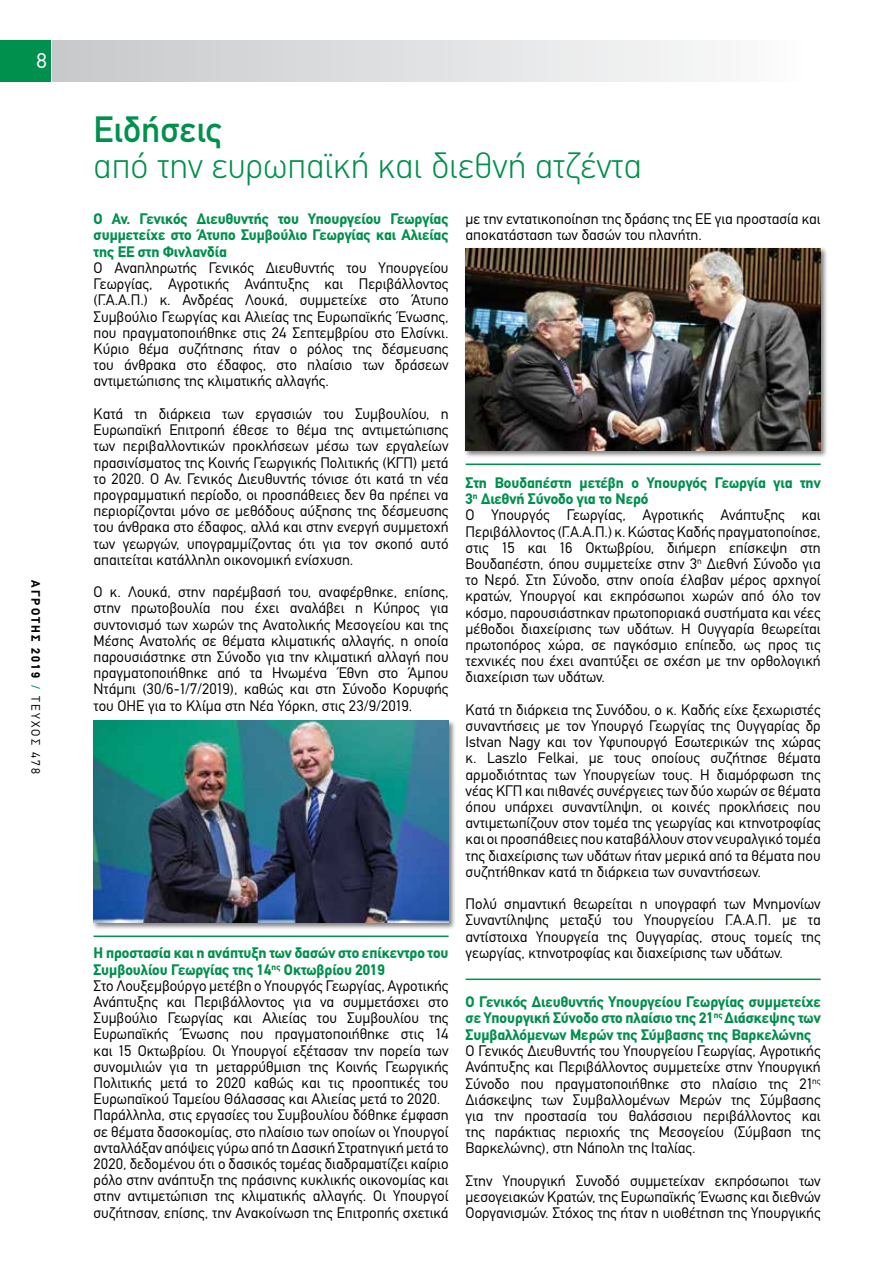
<style>
.page{position:relative;width:893px;height:1263px;background:#fff}
.page>*{position:absolute;margin:0;border:0;box-sizing:border-box;transform-origin:0 0}
.t1{font:300 36px "CF Din";color:#00904d}
.t2{font:36px "CF Din";color:#00904d}
.t3{font:21px "CF Din";color:#fff}
.t4{font:15px/16.2px "CF Din";color:#000;text-align:justify}
.t5{font:700 15px/16.5px "CF Din";color:#00904d;text-align:justify}
.t6{font:700 12px "CF Din";letter-spacing:.175em;color:#000}
.s1{font-weight:400;color:#00904d}
.s2{font-weight:400}
.s3{font-weight:700;color:#00904d}
</style>
<div class="page">
<div style="left:0;top:40px;width:51px;height:41px;background:#00904d"></div>
<div style="left:53px;top:40px;width:756px;height:41px;background:linear-gradient(to right,#c7c8ca,#fcfcfd)"></div>
<div style="left:91px;top:719px;width:365px;height:211px;background:#000;opacity:.5"></div>
<img style="left:94px;top:721px;width:355px;height:202px">
<div style="left:463px;top:247px;width:365px;height:211px;background:#000;opacity:.5"></div>
<img style="left:466px;top:249px;width:355px;height:202px">
<hr style="left:466px;top:463px;width:355px;height:2px;background:#00904d">
<hr style="left:466px;top:978px;width:355px;height:2px;background:#00904d">
<hr style="left:94px;top:935px;width:355px;height:2px;background:#00904d">
<h2 class="t3" style="left:36px;top:49px;width:12px">8</h2>
<p class="t6" style="left:42px;top:580px;width:195px;rotate:90deg">AΓΡΟΤΗΣ 2019 <span class="s1">/</span> <span class="s2">TEΥΧΟΣ 478</span></p>
<h1 class="t2" style="left:94px;top:110px;width:130px">Ειδήσεις</h1>
<h1 class="t1" style="left:94px;top:146px;width:550px">από την ευρωπαϊκή και διεθνή ατζέντα</h1>
<p class="t5" style="left:94px;top:211px;width:357px">Ο Αν. Γενικός Διευθυντής του Υπουργείου Γεωργίας συμμετείχε στο Άτυπο Συμβούλιο Γεωργίας και Αλιείας της ΕΕ στη Φινλανδία</p>
<p class="t4" style="left:94px;top:260px;width:357px">Ο Αναπληρωτής Γενικός Διευθυντής του Υπουργείου Γεωργίας, Αγροτικής Ανάπτυξης και Περιβάλλοντος (Γ.Α.Α.Π.) κ. Ανδρέας Λουκά, συμμετείχε στο Άτυπο Συμβούλιο Γεωργίας και Αλιείας της Ευρωπαϊκής Ένωσης, που πραγματοποιήθηκε στις 24 Σεπτεμβρίου στο Ελσίνκι.<br>Κύριο θέμα συζήτησης ήταν ο ρόλος της δέσμευσης του άνθρακα στο έδαφος, στο πλαίσιο των δράσεων αντιμετώπισης της κλιματικής αλλαγής.</p>
<p class="t4" style="left:94px;top:406px;width:357px">Κατά τη διάρκεια των εργασιών του Συμβουλίου, η Ευρωπαϊκή Επιτροπή έθεσε το θέμα της αντιμετώπισης των περιβαλλοντικών προκλήσεων μέσω των εργαλείων πρασινίσματος της Κοινής Γεωργικής Πολιτικής (ΚΓΠ) μετά το 2020. Ο Αν. Γενικός Διευθυντής τόνισε ότι κατά τη νέα προγραμματική περίοδο, οι προσπάθειες δεν θα πρέπει να περιορίζονται μόνο σε μεθόδους αύξησης της δέσμευσης του άνθρακα στο έδαφος, αλλά και στην ενεργή συμμετοχή των γεωργών, υπογραμμίζοντας ότι για τον σκοπό αυτό απαιτείται κατάλληλη οικονομική ενίσχυση.</p>
<p class="t4" style="left:94px;top:584px;width:357px">Ο κ. Λουκά, στην παρέμβασή του, αναφέρθηκε, επίσης, στην πρωτοβουλία που έχει αναλάβει η Κύπρος για συντονισμό των χωρών της Ανατολικής Μεσογείου και της Μέσης Ανατολής σε θέματα κλιματικής αλλαγής, η οποία παρουσιάστηκε στη Σύνοδο για την κλιματική αλλαγή που πραγματοποιήθηκε από τα Ηνωμένα Έθνη στο Άμπου Ντάμπι (30/6-1/7/2019), καθώς και στη Σύνοδο Κορυφής του ΟΗΕ για το Κλίμα στη Νέα Υόρκη, στις 23/9/2019.</p>
<p class="t4" style="left:94px;top:945px;width:357px;text-align:left"><span class="s3">Η προστασία και η ανάπτυξη των δασών στο επίκεντρο του Συμβουλίου Γεωργίας της 14</span><sup>ης</sup> <span class="s3">Οκτωβρίου 2019<br></span>Στο Λουξεμβούργο μετέβη ο Υπουργός Γεωργίας, Αγροτικής Ανάπτυξης και Περιβάλλοντος για να συμμετάσχει στο Συμβούλιο Γεωργίας και Αλιείας του Συμβουλίου της Ευρωπαϊκής Ένωσης που πραγματοποιήθηκε στις 14 και 15 Οκτωβρίου. Οι Υπουργοί εξέτασαν την πορεία των συνομιλιών για τη μεταρρύθμιση της Κοινής Γεωργικής Πολιτικής μετά το 2020 καθώς και τις προοπτικές του Ευρωπαϊκού Ταμείου Θάλασσας και Αλιείας μετά το 2020.<br>Παράλληλα, στις εργασίες του Συμβουλίου δόθηκε έμφαση σε θέματα δασοκομίας, στο πλαίσιο των οποίων οι Υπουργοί ανταλλάξαν απόψεις γύρω από τη Δασική Στρατηγική μετά το 2020, δεδομένου ότι ο δασικός τομέας διαδραματίζει καίριο ρόλο στην ανάπτυξη της πράσινης κυκλικής οικονομίας και στην αντιμετώπιση της κλιματικής αλλαγής. Οι Υπουργοί συζήτησαν, επίσης, την Ανακοίνωση της Επιτροπής σχετικά</p>
<p class="t4" style="left:466px;top:211px;width:357px">με την εντατικοποίηση της δράσης της ΕΕ για προστασία και αποκατάσταση των δασών του πλανήτη.</p>
<p class="t4" style="left:466px;top:474px;width:357px;text-align:left"><span class="s3">Στη Βουδαπέστη μετέβη ο Υπουργός Γεωργία για την 3</span><sup>η</sup> <span class="s3">Διεθνή Σύνοδο για το Νερό<br></span>Ο Υπουργός Γεωργίας, Αγροτικής Ανάπτυξης και Περιβάλλοντος (Γ.Α.Α.Π.) κ. Κώστας Καδής πραγματοποίησε, στις 15 και 16 Οκτωβρίου, διήμερη επίσκεψη στη Βουδαπέστη, όπου συμμετείχε στην 3<sup>η</sup> Διεθνή Σύνοδο για το Νερό. Στη Σύνοδο, στην οποία έλαβαν μέρος αρχηγοί κρατών, Υπουργοί και εκπρόσωποι χωρών από όλο τον κόσμο, παρουσιάστηκαν πρωτοποριακά συστήματα και νέες μέθοδοι διαχείρισης των υδάτων. Η Ουγγαρία θεωρείται πρωτοπόρος χώρα, σε παγκόσμιο επίπεδο, ως προς τις τεχνικές που έχει αναπτύξει σε σχέση με την ορθολογική διαχείριση των υδάτων.</p>
<p class="t4" style="left:466px;top:701px;width:357px">Κατά τη διάρκεια της Συνόδου, ο κ. Καδής είχε ξεχωριστές συναντήσεις με τον Υπουργό Γεωργίας της Ουγγαρίας δρ Istvan Nagy και τον Υφυπουργό Εσωτερικών της χώρας κ. Laszlo Felkai, με τους οποίους συζήτησε θέματα αρμοδιότητας των Υπουργείων τους. Η διαμόρφωση της νέας ΚΓΠ και πιθανές συνέργειες των δύο χωρών σε θέματα όπου υπάρχει συναντίληψη, οι κοινές προκλήσεις που αντιμετωπίζουν στον τομέα της γεωργίας και κτηνοτροφίας και οι προσπάθειες που καταβάλλουν στον νευραλγικό τομέα της διαχείρισης των υδάτων ήταν μερικά από τα θέματα που συζητήθηκαν κατά τη διάρκεια των συναντήσεων.</p>
<p class="t4" style="left:466px;top:896px;width:357px">Πολύ σημαντική θεωρείται η υπογραφή των Μνημονίων Συναντίληψης μεταξύ του Υπουργείου Γ.Α.Α.Π. με τα αντίστοιχα Υπουργεία της Ουγγαρίας, στους τομείς της γεωργίας, κτηνοτροφίας και διαχείρισης των υδάτων.</p>
<p class="t5" style="left:466px;top:994px;width:357px">Ο Γενικός Διευθυντής Υπουργείου Γεωργίας συμμετείχε σε Υπουργική Σύνοδο στο πλαίσιο της 21<sup>ης</sup> Διάσκεψης των Συμβαλλόμενων Μερών της Σύμβασης της Βαρκελώνης</p>
<p class="t4" style="left:466px;top:1043px;width:357px">Ο Γενικός Διευθυντής του Υπουργείου Γεωργίας, Αγροτικής Ανάπτυξης και Περιβάλλοντος συμμετείχε στην Υπουργική Σύνοδο που πραγματοποιήθηκε στο πλαίσιο της 21<sup>ης </sup>Διάσκεψης των Συμβαλλομένων Μερών της Σύμβασης για την προστασία του θαλάσσιου περιβάλλοντος και της παράκτιας περιοχής της Μεσογείου (Σύμβαση της Βαρκελώνης), στη Νάπολη της Ιταλίας.</p>
<p class="t4" style="left:466px;top:1172px;width:357px">Στην Υπουργική Συνοδό συμμετείχαν εκπρόσωποι των μεσογειακών Κρατών, της Ευρωπαϊκής Ένωσης και διεθνών Οοργανισμών. Στόχος της ήταν η υιοθέτηση της Υπουργικής</p>
</div>
